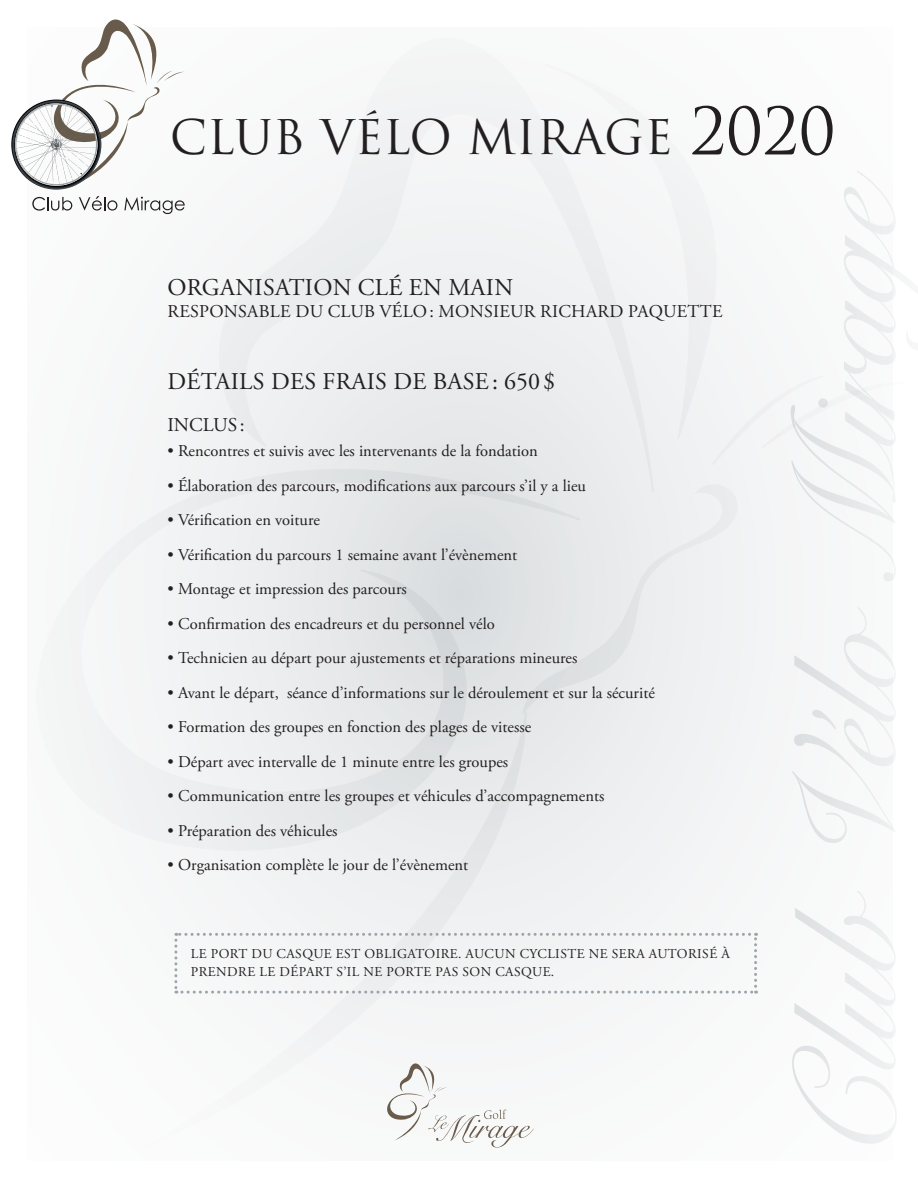
<style>
.page{position:relative;width:918px;height:1188px;background:#fff}
.page>*{position:absolute;margin:0;border:0;box-sizing:border-box;transform-origin:0 0}
.t1{font:46.5px "Trajan Pro";color:#231f20}
.t2{font:24px "Adobe Garamond Pro";letter-spacing:.015em;color:#231f20}
.t3{font:19.5px "Adobe Garamond Pro";color:#231f20}
.t4{font:18px "Adobe Garamond Pro";letter-spacing:.015em;color:#231f20}
.t5{font:16.5px "Adobe Garamond Pro";color:#231f20}
.t6{font:13.5px/18px "Adobe Garamond Pro";letter-spacing:.035em;color:#231f20}
.s1{font-size:63.6px}
</style>
<div class="page">
<div style="left:27px;top:27px;width:866px;height:1134px;background:#f8f8f9"></div>
<div style="left:679px;top:484px;width:59px;height:69px;background:#eff0f1"></div>
<div style="left:219px;top:187px;width:460px;height:562px;background:#edeef0"></div>
<svg style="left:543px;top:187px;width:207px;height:274px"></svg>
<svg style="left:147px;top:419px;width:460px;height:447px"></svg>
<svg style="left:147px;top:711px;width:381px;height:285px"></svg>
<svg style="left:387px;top:1063px;width:147px;height:85px"></svg>
<svg style="left:174px;top:933px;width:583px;height:61px"></svg>
<svg style="left:32px;top:197px;width:40px;height:14px"></svg>
<svg style="left:79px;top:196px;width:38px;height:15px"></svg>
<svg style="left:124px;top:197px;width:61px;height:17px"></svg>
<svg style="left:11px;top:19px;width:173px;height:171px"></svg>
<h1 class="t1" style="left:170px;top:108px;width:667px">CLUB VÉLO MIRAGE <span class="s1">2020</span></h1>
<h2 class="t2" style="left:168px;top:273px;width:347px">ORGANISATION CLÉ EN MAIN</h2>
<p class="t4" style="left:168px;top:301px;width:557px">RESPONSABLE DU CLUB VÉLO: MONSIEUR RICHARD PAQUETTE</p>
<h2 class="t2" style="left:168px;top:367px;width:389px">DÉTAILS DES FRAIS DE BASE: 650$</h2>
<p class="t3" style="left:167px;top:413px;width:79px">INCLUS :</p>
<p class="t5" style="left:167px;top:441px;width:372px">• Rencontres et suivis avec les intervenants de la fondation</p>
<p class="t5" style="left:167px;top:476px;width:420px">• Élaboration des parcours, modifications aux parcours s’il y a lieu</p>
<p class="t5" style="left:167px;top:510px;width:154px">• Vérification en voiture</p>
<p class="t5" style="left:167px;top:545px;width:351px">• Vérification du parcours 1 semaine avant l’évènement</p>
<p class="t5" style="left:167px;top:579px;width:241px">• Montage et impression des parcours</p>
<p class="t5" style="left:167px;top:614px;width:329px">• Confirmation des encadreurs et du personnel vélo</p>
<p class="t5" style="left:167px;top:648px;width:412px">• Technicien au départ pour ajustements et réparations mineures</p>
<p class="t5" style="left:167px;top:683px;width:489px">• Avant le départ, séance d’informations sur le déroulement et sur la sécurité</p>
<p class="t5" style="left:167px;top:717px;width:365px">• Formation des groupes en fonction des plages de vitesse</p>
<p class="t5" style="left:167px;top:752px;width:342px">• Départ avec intervalle de 1 minute entre les groupes</p>
<p class="t5" style="left:167px;top:786px;width:439px">• Communication entre les groupes et véhicules d’accompagnements</p>
<p class="t5" style="left:167px;top:821px;width:172px">• Préparation des véhicules</p>
<p class="t5" style="left:167px;top:855px;width:302px">• Organisation complète le jour de l’évènement</p>
<p class="t6" style="left:191px;top:945px;width:540px">LE PORT DU CASQUE EST OBLIGATOIRE. AUCUN CYCLISTE NE SERA AUTORISÉ À<br>PRENDRE LE DÉPART S’IL NE PORTE PAS SON CASQUE.</p>
</div>
